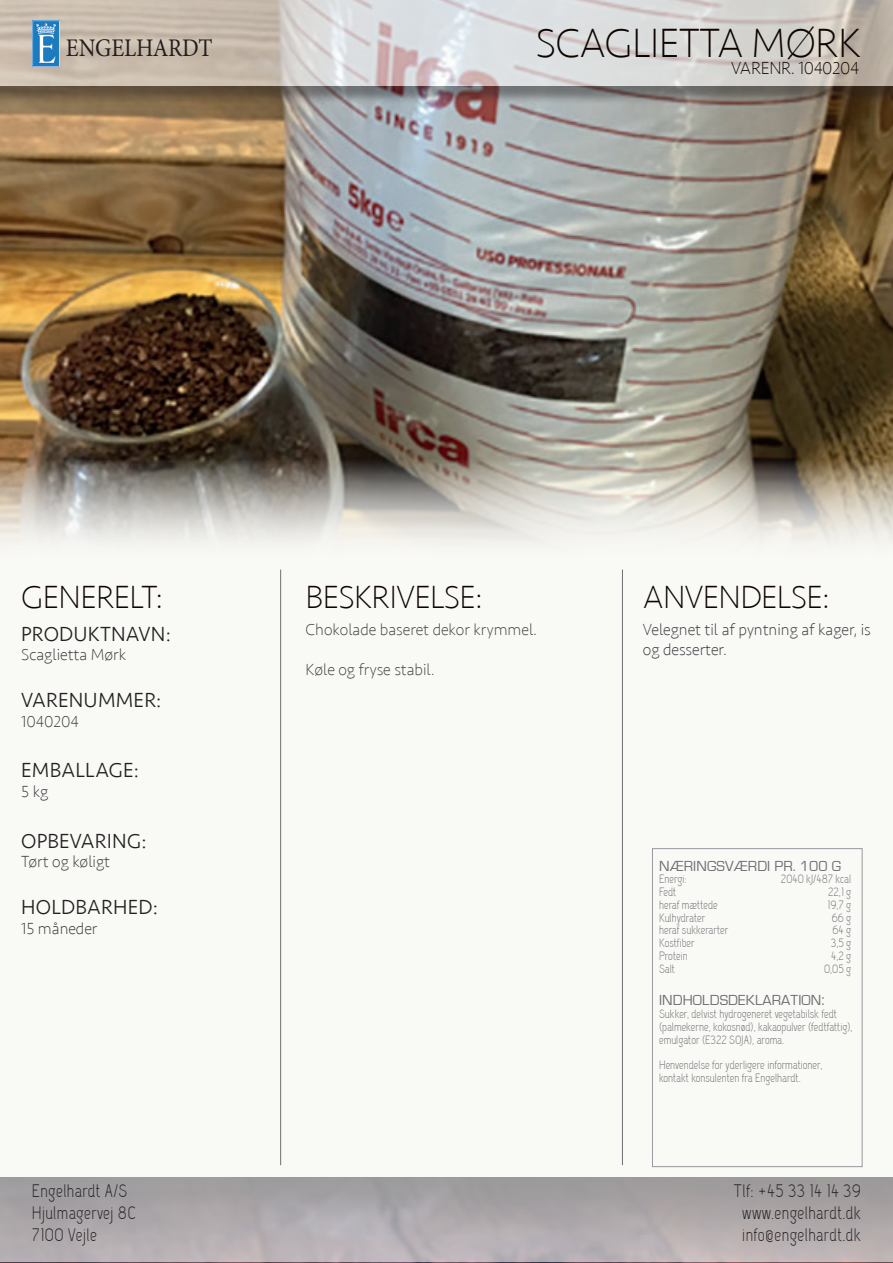
<style>
.page{position:relative;width:893px;height:1263px;background:#fff}
.page>*{position:absolute;margin:0;border:0;box-sizing:border-box;transform-origin:0 0}
.t1{font:200 42px "Seravek";letter-spacing:-.02em;color:#0f0500}
.t2{font:200 33px "Seravek";letter-spacing:-.02em;color:#0f0500}
.t3{font:25.35px "Minion Pro";letter-spacing:-.005em;color:#231f20;scale:.89 1}
.t4{font:300 21px "Seravek";letter-spacing:.01em;color:#231f20}
.t5{font:18px/21.6px "Capsuula";letter-spacing:.02em;color:#231f20}
.t6{font:200 18px "Seravek";letter-spacing:-.02em;color:#0f0500}
.t7{font:200 16.5px/19.8px "Seravek";color:#333638}
.t8{font:200 16.5px "Seravek";color:#3e3e3f}
.t9{font:15px "Eurostile";letter-spacing:.01em;color:#6c6d70}
.t10{font:12px/12.8px "Capsuula";color:#6c6d70}
.s1{font-size:16.5px}
</style>
<div class="page">
<div style="left:0;top:1176px;width:893px;height:86px;background:linear-gradient(to bottom,#9b999a,#bfb6ba)"></div>
<div style="left:0;top:410px;width:893px;height:766px;background:#f9f9f6"></div>
<img style="left:0;top:104px;width:893px;height:438px">
<div style="left:0;top:0;width:893px;height:104px;background:#231f20;opacity:.75"></div>
<svg style="left:0;top:0;width:893px;height:86px;background:#d2ccc7"></svg>
<div style="left:652px;top:848px;width:210px;height:319px;border:1px solid #97999c"></div>
<hr style="left:280px;top:570px;width:1px;height:595px;background:#6f7073">
<hr style="left:622px;top:570px;width:1px;height:595px;background:#6f7073">
<img style="left:32px;top:20px;width:27px;height:47px">
<h3 class="t3" style="left:66px;top:31px;width:166px">ENGELHARDT</h3>
<h1 class="t1" style="left:535px;top:18px;width:327px">SCAGLIETTA MØRK</h1>
<h3 class="t6" style="left:731px;top:57px;width:129px">VARENR. 1040204</h3>
<h2 class="t2" style="left:21px;top:577px;width:143px">GENERELT:</h2>
<h3 class="t4" style="left:21px;top:621px;width:151px">PRODUKTNAVN:</h3>
<h3 class="t7" style="left:21px;top:645px;width:106px">Scaglietta Mørk</h3>
<h3 class="t4" style="left:21px;top:688px;width:142px">VARENUMMER:</h3>
<h3 class="t7" style="left:21px;top:712px;width:59px">1040204</h3>
<h3 class="t4" style="left:21px;top:758px;width:119px">EMBALLAGE:</h3>
<h3 class="t7" style="left:21px;top:782px;width:28px">5 kg</h3>
<h3 class="t4" style="left:21px;top:828px;width:127px">OPBEVARING:</h3>
<h3 class="t7" style="left:21px;top:852px;width:90px">Tørt og køligt</h3>
<h3 class="t4" style="left:21px;top:895px;width:138px">HOLDBARHED:</h3>
<h3 class="t7" style="left:21px;top:919px;width:78px">15 måneder</h3>
<h2 class="t2" style="left:305px;top:577px;width:179px">BESKRIVELSE:</h2>
<h3 class="t8" style="left:305px;top:620px;width:233px">Chokolade baseret dekor krymmel.</h3>
<h3 class="t8" style="left:305px;top:660px;width:131px">Køle og fryse stabil.</h3>
<h2 class="t2" style="left:643px;top:577px;width:189px">ANVENDELSE:</h2>
<h3 class="t7" style="left:643px;top:620px;width:230px">Velegnet til af pyntning af kager, is og desserter.</h3>
<p class="t9" style="left:659px;top:858px;width:184px">NÆRINGSVÆRDI PR. 100 G</p>
<p class="t10" style="left:659px;top:874px;width:29px">Energi:</p>
<p class="t10" style="left:781px;top:874px;width:72px">2040 kJ/487 kcal</p>
<p class="t10" style="left:659px;top:887px;width:19px">Fedt</p>
<p class="t10" style="left:828px;top:887px;width:25px">22,1 g</p>
<p class="t10" style="left:659px;top:899px;width:60px">heraf mættede</p>
<p class="t10" style="left:828px;top:899px;width:25px">19,7 g</p>
<p class="t10" style="left:659px;top:912px;width:48px">Kulhydrater</p>
<p class="t10" style="left:832px;top:912px;width:21px">66 g</p>
<p class="t10" style="left:659px;top:925px;width:71px">heraf sukkerarter</p>
<p class="t10" style="left:832px;top:925px;width:20px">64 g</p>
<p class="t10" style="left:659px;top:938px;width:37px">Kostfiber</p>
<p class="t10" style="left:831px;top:938px;width:22px">3,5 g</p>
<p class="t10" style="left:659px;top:950px;width:30px">Protein</p>
<p class="t10" style="left:831px;top:950px;width:22px">4,2 g</p>
<p class="t10" style="left:659px;top:963px;width:17px">Salt</p>
<p class="t10" style="left:824px;top:963px;width:29px">0,05 g</p>
<p class="t9" style="left:659px;top:992px;width:167px">INDHOLDSDEKLARATION<span class="s1">:</span></p>
<p class="t10" style="left:659px;top:1008px;width:195px">Sukker, delvist hydrogeneret vegetabilsk fedt (palmekerne, kokosnød), kakaopulver (fedtfattig), emulgator (E322 SOJA), aroma.</p>
<p class="t10" style="left:659px;top:1059px;width:165px">Henvendelse for yderligere informationer, kontakt konsulenten fra Engelhardt.</p>
<h3 class="t5" style="left:32px;top:1182px;width:106px">Engelhardt A/S<br>Hjulmagervej 8C<br>7100 Vejle</h3>
<h3 class="t5" style="left:734px;top:1182px;width:129px;text-align:center">Tlf: +45 33 14 14 39 www.engelhardt.dk info@engelhardt.dk</h3>
</div>
